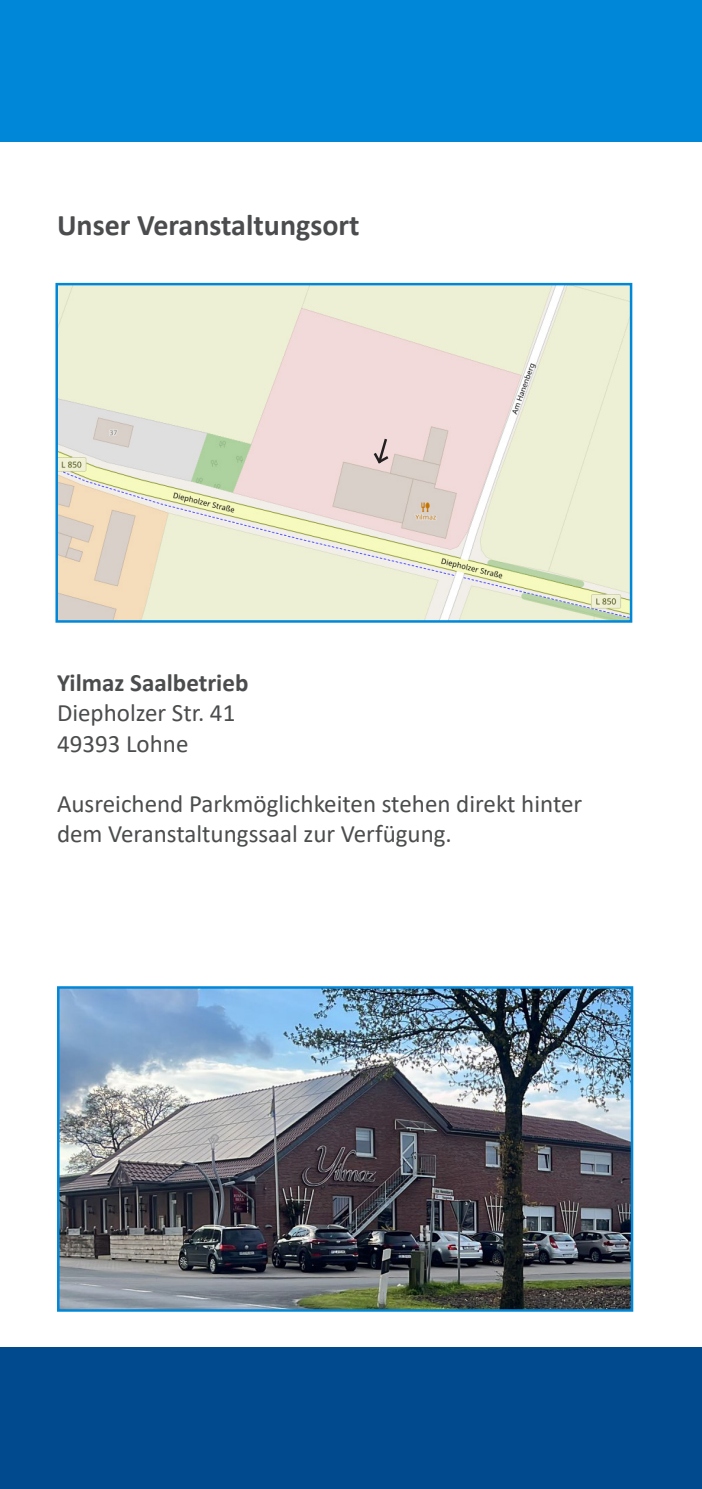
<style>
.page{position:relative;width:702px;height:1489px;background:#fff}
.page>*{position:absolute;margin:0;border:0;box-sizing:border-box;transform-origin:0 0}
.t1{font:700 30px "Calibri";color:#4b4c4d}
.t2{font:25px/30px "Calibri";color:#4b4c4d}
.t3{font:700 25px "Calibri";color:#4b4c4d}
</style>
<div class="page">
<div style="left:0;top:0;width:702px;height:142px;background:#0087d7"></div>
<div style="left:0;top:1346px;width:702px;height:142px;background:#004a8d"></div>
<img style="left:58px;top:286px;width:571px;height:333px">
<div style="left:55px;top:283px;width:577px;height:339px;border:2px solid #0087d7"></div>
<svg style="left:371px;top:436px;width:20px;height:30px"></svg>
<img style="left:60px;top:989px;width:570px;height:319px">
<div style="left:57px;top:986px;width:576px;height:325px;border:2px solid #0087d7"></div>
<p class="t1" style="left:57px;top:204px;width:304px">Unser Veranstaltungsort</p>
<p class="t3" style="left:57px;top:665px;width:193px">Yilmaz Saalbetrieb</p>
<p class="t2" style="left:57px;top:697px;width:180px">Diepholzer Str. 41<br>49393 Lohne</p>
<p class="t2" style="left:57px;top:787px;width:527px">Ausreichend Parkmöglichkeiten stehen direkt hinter dem Veranstaltungssaal zur Verfügung.</p>
</div>
